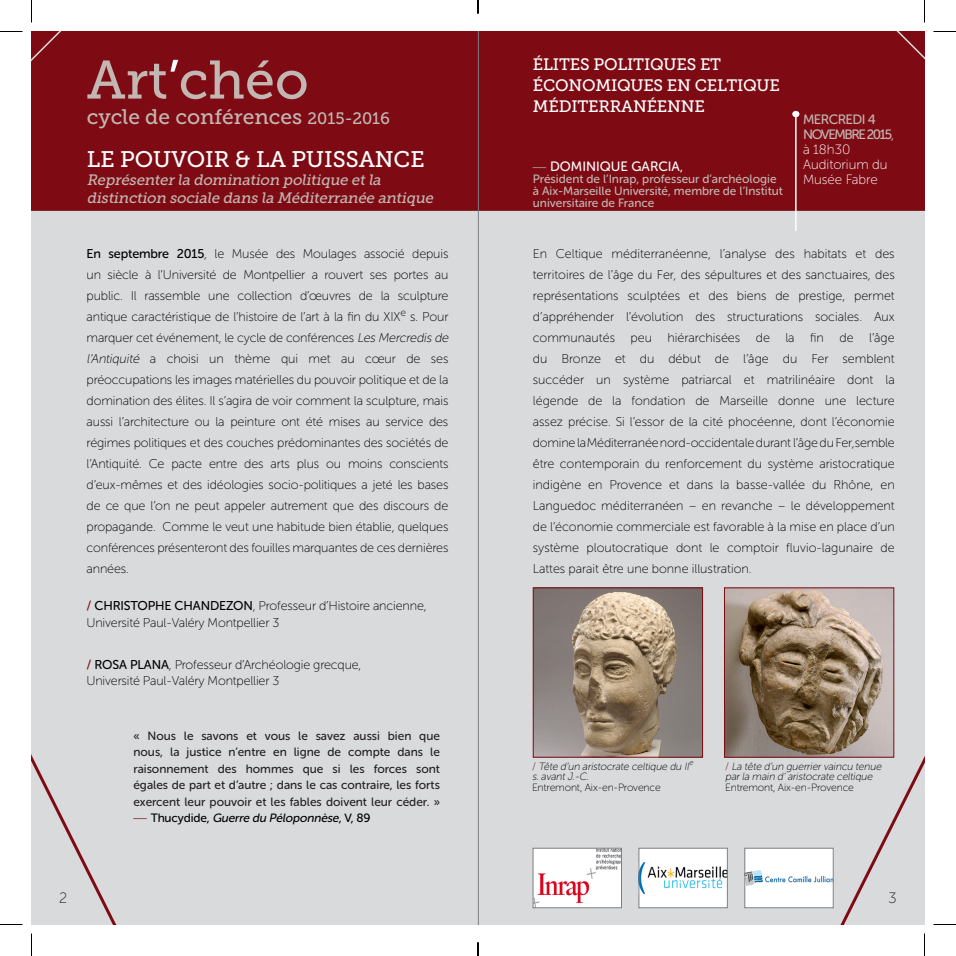
<style>
.page{position:relative;width:956px;height:956px;background:#fff}
.page>*{position:absolute;margin:0;border:0;box-sizing:border-box;transform-origin:0 0}
.t1{font:54px "Museo Slab 500";color:#c2b7b2}
.t2{font:22.5px "Museo Slab 500";color:#fff}
.t3{font:21px "Museo Slab 500";color:#c2b7b2}
.t4{font:16.5px/21px "Museo Slab 500";letter-spacing:-.01em;color:#fff}
.t5{font:italic 15px/18px "Museo Slab 500";color:#c2b7b2}
.t6{font:15px "Museo Sans Rounded 100";color:#231f20}
.t7{font:13.5px/15px "Museo Sans Rounded 100";color:#fff}
.t8{font:13.5px/15px "Museo Sans Rounded 500";letter-spacing:-.1em;color:#c2b7b2}
.t9{font:13.5px "Museo Sans Rounded 500";color:#fff}
.t10{font:12.75px/21px "Museo Sans Rounded 100";letter-spacing:-.01em;color:#000}
.t11{font:12px/16.5px "Museo Sans Rounded 500";color:#231f20;text-align:justify}
.t12{font:12px/12px "Museo Sans Rounded 500";color:#c2b7b2}
.t13{font:italic 12px "Museo Sans Rounded 500";color:#000}
.t14{font:italic 10.5px/10.5px "Museo Sans Rounded 100";color:#000}
.t15{font:10.5px "Museo Sans Rounded 100";letter-spacing:-.01em;color:#000}
.s1{color:#fff}
.s2{font-size:16.5px}
.s3{font-family:"Museo Sans Rounded 500"}
.s4{font-style:italic}
.s5{font-family:"Museo Sans Rounded 500";color:#7e0b14}
.s6{font-family:"Bell Gothic BT";font-style:normal;font-size:13.5px;color:#7e0b14}
.s7{font-style:normal}
.s8{font-family:"Bell Gothic BT";color:#c2b7b2}
.s9{font-size:12px}
.s10{font-family:"Museo Sans Rounded 100";color:#fff}
.s11{font-style:normal;color:#7e0b14}
</style>
<div class="page">
<div style="left:32px;top:32px;width:892px;height:892px;background:#d9dadc"></div>
<div style="left:32px;top:32px;width:892px;height:179px;background:#7e0b14"></div>
<svg style="left:32px;top:756px;width:84px;height:168px"></svg>
<div style="left:32px;top:32px;width:92px;height:67px;background:#7e0b14"></div>
<div style="left:859px;top:32px;width:65px;height:92px;background:#7e0b14"></div>
<hr style="left:478px;top:32px;width:1px;height:892px;background:#7c7e81">
<svg style="left:693px;top:587px;width:231px;height:337px"></svg>
<hr style="left:795px;top:114px;width:2px;height:117px;background:#fff">
<div style="left:792px;top:111px;width:7px;height:6px;border:2px solid #fff;border-radius:50%"></div>
<img style="left:535px;top:589px;width:166px;height:167px">
<div style="left:533px;top:587px;width:170px;height:171px;border:1px solid #7e0b14"></div>
<img style="left:726px;top:589px;width:166px;height:167px">
<div style="left:724px;top:587px;width:170px;height:171px;border:1px solid #7e0b14"></div>
<img style="left:535px;top:850px;width:85px;height:56px">
<div style="left:533px;top:848px;width:89px;height:60px;border:1px solid #7c7e81"></div>
<div style="left:639px;top:848px;width:88px;height:60px;background:#fff"></div>
<img style="left:641px;top:863px;width:84px;height:30px">
<div style="left:639px;top:848px;width:88px;height:60px;border:1px solid #7c7e81"></div>
<div style="left:745px;top:848px;width:88px;height:60px;background:#fff"></div>
<img style="left:747px;top:871px;width:84px;height:14px">
<div style="left:745px;top:848px;width:88px;height:60px;border:1px solid #7c7e81"></div>
<svg style="left:0;top:31px;width:22px;height:1px"></svg>
<svg style="left:933px;top:31px;width:23px;height:1px"></svg>
<svg style="left:0;top:924px;width:22px;height:1px"></svg>
<svg style="left:933px;top:924px;width:23px;height:1px"></svg>
<svg style="left:31px;top:0;width:1px;height:23px"></svg>
<svg style="left:31px;top:933px;width:1px;height:23px"></svg>
<svg style="left:924px;top:0;width:1px;height:23px"></svg>
<svg style="left:924px;top:933px;width:1px;height:23px"></svg>
<svg style="left:477px;top:0;width:2px;height:14px"></svg>
<svg style="left:477px;top:942px;width:2px;height:14px"></svg>
<h1 class="t1" style="left:87px;top:50px;width:223px">Art<span class="s1">’</span>chéo</h1>
<h3 class="t3" style="left:87px;top:105px;width:305px">cycle de conférences <span class="s2">2015-2016</span></h3>
<h2 class="t2" style="left:87px;top:147px;width:339px">LE POUVOIR &amp; LA PUISSANCE</h2>
<p class="t5" style="left:87px;top:171px;width:351px">Représenter la domination politique etla distinction sociale dans la Méditerranée antique</p>
<p class="t10" style="left:87px;top:243px;width:366px"><span class="s3">En septembre 2015</span>, le Musée des Moulages associé depuis un siècle à l’Université de Montpellier a rouvert ses portes au public. Il rassemble une collection d’œuvres de la sculpture antique caractéristique de l’histoire de l’art à la fin du XIX<sup>e</sup> s. Pour marquer cet événement, le cycle de conférences <span class="s4">Les Mercredis de l’Antiquité</span> a choisi un thème qui met au cœur de ses préoccupations les images matérielles du pouvoir politique et de la domination des élites. Il s’agira de voir comment la sculpture, mais aussi l’architecture ou la peinture ont été mises au service des régimes politiques et des couches prédominantes des sociétés de l’Antiquité. Ce pacte entre des arts plus ou moins conscients d’eux-mêmes et des idéologies socio-politiques a jeté les bases de ce que l’on ne peut appeler autrement que des discours de propagande. Comme le veut une habitude bien établie, quelques conférences présenteront des fouilles marquantes de ces dernières années.</p>
<p class="t10" style="left:87px;top:598px;width:342px;line-height:16.5px"><span class="s5">/</span> <span class="s3">CHRISTOPHE CHANDEZON</span>, Professeur d’Histoire ancienne,<br>Université Paul-Valéry Montpellier 3</p>
<p class="t10" style="left:87px;top:656px;width:276px;line-height:16.5px"><span class="s5">/</span> <span class="s3">ROSA PLANA</span>, Professeur d’Archéologie grecque,<br>Université Paul-Valéry Montpellier 3</p>
<p class="t11" style="left:133px;top:727px;width:308px">« Nous le savons et vous le savez aussi bien que nous, la justice n’entre en ligne de compte dans le raisonnement des hommes que si les forces sont égales de part et d’autre ; dans le cas contraire, les forts exercent leur pouvoir et les fables doivent leur céder. »</p>
<p class="t13" style="left:133px;top:811px;width:239px"><span class="s6">—</span> <span class="s7">T h u cyd i d e ,</span> Guerre du Péloponnèse<span class="s7">, V, 8 9</span></p>
<p class="t4" style="left:533px;top:54px;width:249px">ÉLITES POLITIQUES ET<br>ÉCONOMIQUES EN CELTIQUE<br>MÉDITERRANÉENNE</p>
<p class="t9" style="left:533px;top:159px;width:151px"><span class="s8">—</span> DOMINIQUE GARCIA<span class="s9">,</span></p>
<p class="t12" style="left:533px;top:173px;width:252px">Président de l’Inrap, professeur d’archéologie à Aix-Marseille Université, membre de l’Institut universitaire de France</p>
<p class="t8" style="left:803px;top:112px;width:92px">MERCREDI 4<br>NOVEMBRE 2015<span class="s10">,</span></p>
<p class="t7" style="left:803px;top:142px;width:86px">à 18h30<br>Auditorium du<br>Musée Fabre</p>
<p class="t10" style="left:533px;top:243px;width:364px;text-align:justify">En Celtique méditerranéenne, l’analyse des habitats et des territoires de l’âge du Fer, des sépultures et des sanctuaires, des représentations sculptées et des biens de prestige, permet d’appréhender l’évolution des structurations sociales. Aux communautés peu hiérarchisées de la fin de l’âge du Bronze et du début de l’âge du Fer semblent succéder un système patriarcal et matrilinéaire dont la légende de la fondation de Marseille donne une lecture assez précise. Si l’essor de la cité phocéenne, dont l’économie domine la Méditerranée nord-occidentale durant l’âge du Fer, semble être contemporain du renforcement du système aristocratique indigène en Provence et dans la basse-vallée du Rhône, en Languedoc méditerranéen – en revanche – le développement de l’économie commerciale est favorable à la mise en place d’un système ploutocratique dont le comptoir fluvio-lagunaire de Lattes parait être une bonne illustration.</p>
<p class="t14" style="left:532px;top:761px;width:164px"><span class="s11">/</span> Tête d’un aristocrate celtique du II<sup>e </sup>s.avantJ.-C.</p>
<p class="t15" style="left:532px;top:781px;width:130px">Entremont, Aix-en-Provence</p>
<p class="t14" style="left:725px;top:761px;width:160px"><span class="s11">/</span> La tête d’un guerriervaincu tenue parla main d’aristocrate celtique</p>
<p class="t15" style="left:725px;top:781px;width:130px">Entremont, Aix-en-Provence</p>
<p class="t6" style="left:59px;top:889px;width:10px">2</p>
<p class="t6" style="left:888px;top:889px;width:10px">3</p>
</div>
